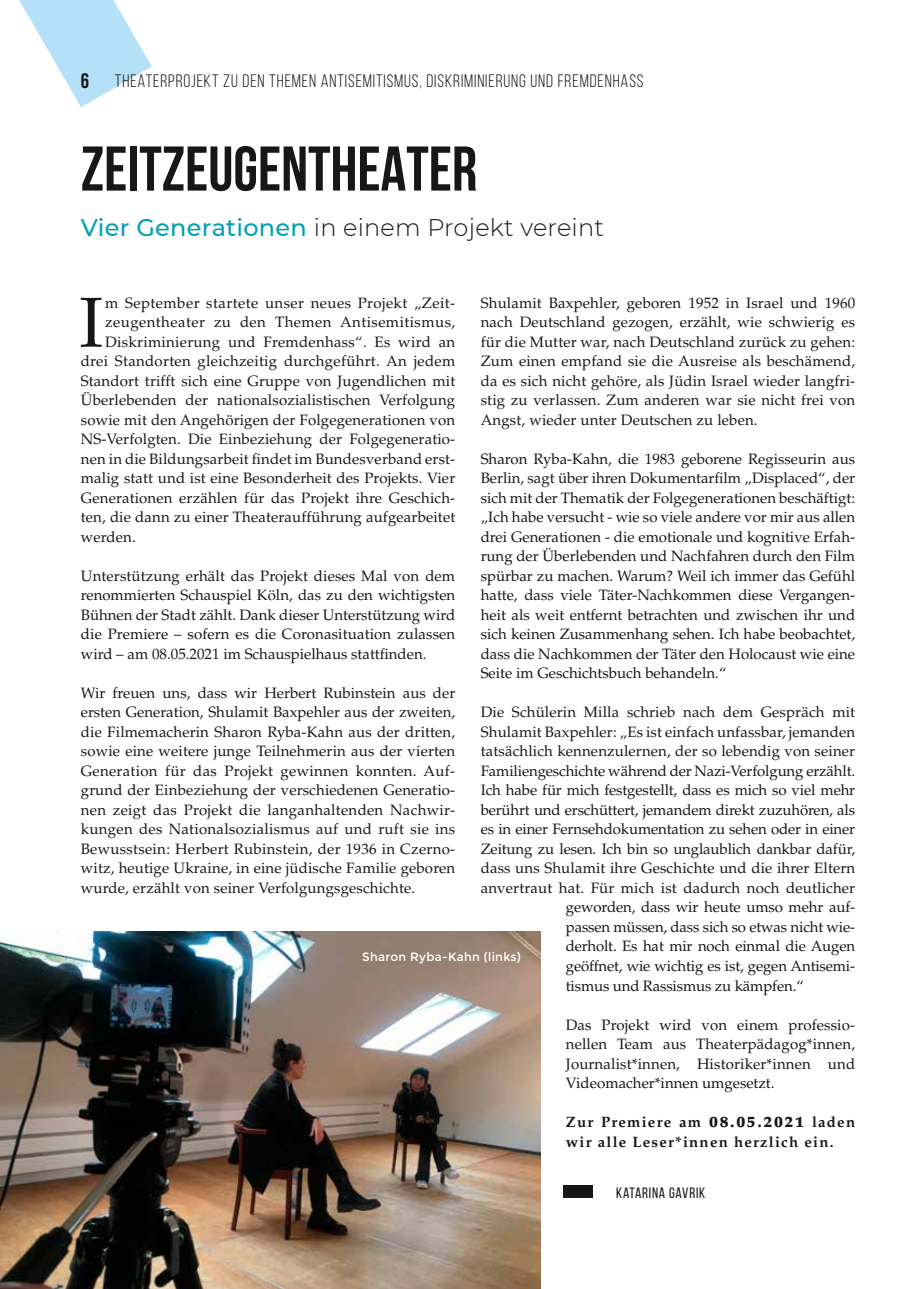
<style>
.page{position:relative;width:919px;height:1289px;background:#fff}
.page>*{position:absolute;margin:0;border:0;box-sizing:border-box;transform-origin:0 0}
.t1{font:70.65px "Palatino LT Std";color:#181716}
.t2{font:700 63px "Bebas Neue";color:#181716}
.t3{font:300 24px "Montserrat";letter-spacing:.01em;color:#181716}
.t4{font:18px "Bebas Neue";letter-spacing:.05em;color:#181716}
.t5{font:15px/19.5px "Palatino LT Std";letter-spacing:.01em;color:#181716;text-align:justify}
.t6{font:15px "Palatino LT Std";letter-spacing:-.01em;color:#181716}
.t7{font:15px "Palatino LT Std";letter-spacing:.03em;color:#181716}
.t8{font:700 15px/19.5px "Palatino LT Std";letter-spacing:.08em;color:#181716}
.t9{font:15px "Bebas Neue";letter-spacing:.05em;color:#181716}
.t10{font:12px "Montserrat";letter-spacing:.025em;color:#fff}
.s1{font-weight:700;font-size:21px}
.s2{font-weight:500;color:#00a1b6}
.s3{font-weight:900}
</style>
<div class="page">
<img style="left:0;top:932px;width:540px;height:356px">
<div style="left:563px;top:1185px;width:29px;height:12px;background:#181716"></div>
<svg style="left:19px;top:0;width:133px;height:107px"></svg>
<p class="t4" style="left:81px;top:72px;width:564px"><span class="s1">6</span> THEATERPROJEKT ZU DEN THEMEN ANTISEMITISMUS, DISKRIMINIERUNG UND FREMDENHASS</p>
<h2 class="t2" style="left:81px;top:134px;width:398px">ZEITZEUGENTHEATER</h2>
<h3 class="t3" style="left:81px;top:211px;width:524px"><span class="s2">Vier Generationen</span> in einem Projekt vereint</h3>
<p class="t5" style="left:480px;top:293px;width:376px">Shulamit Baxpehler, geboren 1952 in Israel und 1960 nach Deutschland gezogen, erzählt, wie schwierig es für die Mutter war, nach Deutschland zurück zu gehen:<br>Zum einen empfand sie die Ausreise als beschämend, da es sich nicht gehöre, als Jüdin Israel wieder langfri&shy;stig zu verlassen. Zum anderen war sie nicht frei von Angst, wieder unter Deutschen zu leben.</p>
<p class="t5" style="left:480px;top:449px;width:376px">Sharon Ryba-Kahn, die 1983 geborene Regisseurin aus Berlin, sagt über ihren Dokumentarfilm „Displaced“, der sich mit der Thematik der Folgegenerationen beschäftigt: „Ich habe versucht - wie so viele andere vor mir aus allen drei Generationen - die emotionale und kognitive Erfah&shy;rung der Überlebenden und Nachfahren durch den Film spürbar zu machen. Warum? Weil ich immer das Gefühl hatte, dass viele Täter-Nachkommen diese Vergangen&shy;heit als weit entfernt betrachten und zwischen ihr und sich keinen Zusammenhang sehen. Ich habe beobachtet, dass die Nachkommen der Täter den Holocaust wie eine Seite im Geschichtsbuch behandeln.“</p>
<p class="t5" style="left:480px;top:702px;width:376px">Die Schülerin Milla schrieb nach dem Gespräch mit</p>
<p class="t5" style="left:480px;top:722px;width:376px">Shulamit Baxpehler: „Es ist einfach unfassbar, jemanden</p>
<p class="t5" style="left:480px;top:741px;width:376px">tatsächlich kennenzulernen, der so lebendig von seiner</p>
<p class="t6" style="left:480px;top:762px;width:376px">Familiengeschichte während der Nazi-Verfolgung erzählt.</p>
<p class="t6" style="left:480px;top:781px;width:376px">Ich habe für mich festgestellt, dass es mich so viel mehr</p>
<p class="t6" style="left:480px;top:801px;width:376px">berührt und erschüttert, jemandem direkt zuzuhören, als</p>
<p class="t6" style="left:480px;top:820px;width:376px">es in einer Fernsehdokumentation zu sehen oder in einer</p>
<p class="t6" style="left:480px;top:840px;width:376px">Zeitung zu lesen. Ich bin so unglaublich dankbar dafür,</p>
<p class="t5" style="left:480px;top:858px;width:376px">dass uns Shulamit ihre Geschichte und die ihrer Eltern</p>
<p class="t5" style="left:480px;top:878px;width:376px">anvertraut hat. Für mich ist dadurch noch deutlicher</p>
<p class="t6" style="left:566px;top:898px;width:291px">geworden, dass wir heute umso mehr auf-</p>
<p class="t6" style="left:566px;top:918px;width:291px">passen müssen, dass sich so etwas nicht wie-</p>
<p class="t6" style="left:566px;top:937px;width:291px">derholt. Es hat mir noch einmal die Augen</p>
<p class="t6" style="left:566px;top:957px;width:291px">geöffnet, wie wichtig es ist, gegen Antisemi-</p>
<p class="t6" style="left:566px;top:976px;width:239px">tismus und Rassismus zu kämpfen.“</p>
<p class="t5" style="left:566px;top:1014px;width:291px">Das Projekt wird von einem professio&shy;nellen Team aus Theaterpädagog*innen, Journalist*innen, Historiker*innen und Videomacher*innen umgesetzt.</p>
<p class="t8" style="left:566px;top:1112px;width:291px">Zur Premiere am <span class="s3">08.05.2021</span> laden wir alle Leser*innen herzlich ein.</p>
<h1 class="t1" style="left:79px;top:281px;width:25px">I</h1>
<p class="t7" style="left:105px;top:294px;width:351px">m September startete unser neues Projekt „Zeit-</p>
<p class="t7" style="left:105px;top:313px;width:351px">zeugentheater zu den Themen Antisemitismus,</p>
<p class="t5" style="left:105px;top:332px;width:351px">Diskriminierung und Fremdenhass“. Es wird an</p>
<p class="t5" style="left:81px;top:351px;width:376px">drei Standorten gleichzeitig durchgeführt. An jedem</p>
<p class="t5" style="left:81px;top:371px;width:376px">Standort trifft sich eine Gruppe von Jugendlichen mit</p>
<p class="t5" style="left:81px;top:390px;width:376px">Überlebenden der nationalsozialistischen Verfolgung</p>
<p class="t5" style="left:81px;top:410px;width:376px">sowie mit den Angehörigen der Folgegenerationen von</p>
<p class="t5" style="left:81px;top:429px;width:376px">NS-Verfolgten. Die Einbeziehung der Folgegeneratio-</p>
<p class="t5" style="left:81px;top:449px;width:376px">nen in die Bildungsarbeit findet im Bundesverband erst-</p>
<p class="t5" style="left:81px;top:468px;width:376px">malig statt und ist eine Besonderheit des Projekts. Vier</p>
<p class="t5" style="left:81px;top:488px;width:376px">Generationen erzählen für das Projekt ihre Geschich-</p>
<p class="t5" style="left:81px;top:507px;width:376px">ten, die dann zu einer Theateraufführung aufgearbeitet</p>
<p class="t5" style="left:81px;top:527px;width:57px">werden.</p>
<p class="t5" style="left:81px;top:566px;width:376px">Unterstützung erhält das Projekt dieses Mal von dem renommierten Schauspiel Köln, das zu den wichtigsten Bühnen der Stadt zählt. Dank dieser Unterstützung wird die Premiere – sofern es die Coronasituation zulassen wird – am 08.05.2021 im Schauspielhaus stattfinden.</p>
<p class="t5" style="left:81px;top:683px;width:376px">Wir freuen uns, dass wir Herbert Rubinstein aus der ersten Generation, Shulamit Baxpehler aus der zweiten, die Filmemacherin Sharon Ryba-Kahn aus der dritten, sowie eine weitere junge Teilnehmerin aus der vierten Generation für das Projekt gewinnen konnten. Auf&shy;grund der Einbeziehung der verschiedenen Generatio&shy;nen zeigt das Projekt die langanhaltenden Nachwir&shy;kungen des Nationalsozialismus auf und ruft sie ins Bewusstsein: Herbert Rubinstein, der 1936 in Czerno&shy;witz, heutige Ukraine, in eine jüdische Familie geboren wurde, erzählt von seiner Verfolgungsgeschichte.</p>
<p class="t10" style="left:362px;top:950px;width:160px">Sharon Ryba-Kahn (links)</p>
<p class="t9" style="left:616px;top:1184px;width:90px">KATARINA GAVRIK</p>
</div>
